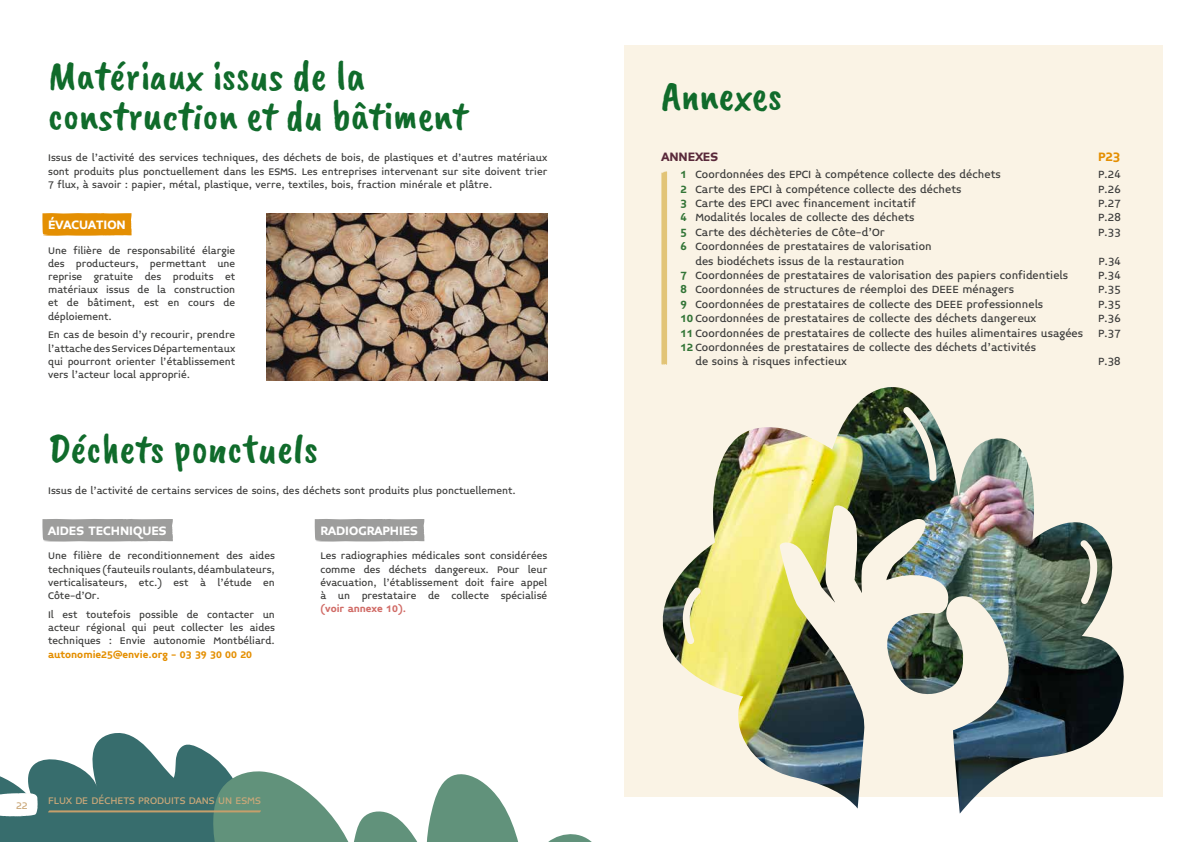
<style>
.page{position:relative;width:1191px;height:842px;background:#fff}
.page>*{position:absolute;margin:0;border:0;box-sizing:border-box;transform-origin:0 0}
.t1{font:42px/40px "Caveat Brush";color:#106b2b}
.t2{font:700 14px "Midiet Sans";color:#fff}
.t3{font:700 14px "Midiet Sans";color:#59293a}
.t4{font:700 14px "Midiet Sans";color:#e48f02}
.t5{font:500 12px/14.4px "Midiet Sans";color:#3c3c3b}
.t6{font:500 11px/13.2px "Midiet Sans";color:#3c3c3b;text-align:justify}
.t7{font:500 11px "Midiet Sans";color:#caa879}
.t8{font:700 11px "Midiet Sans";color:#e48f02}
.t9{font:700 11px "Midiet Sans";color:#d16c67}
.s1{font-weight:700;color:#337537}
</style>
<div class="page">
<svg style="left:330px;top:774px;width:262px;height:68px"></svg>
<img style="left:266px;top:213px;width:281px;height:168px">
<svg style="left:42px;top:213px;width:90px;height:23px;background:#e5940e"></svg>
<svg style="left:42px;top:519px;width:131px;height:23px;background:#a1a1a0"></svg>
<svg style="left:314px;top:519px;width:110px;height:23px;background:#a1a1a0"></svg>
<div style="left:624px;top:45px;width:538px;height:752px;background:#faf3e5"></div>
<img style="left:662px;top:387px;width:462px;height:426px">
<svg style="left:661px;top:171px;width:6px;height:194px"></svg>
<svg style="left:0;top:733px;width:330px;height:109px"></svg>
<h1 class="t1" style="left:48px;top:56px;width:420px">Matériaux issus de la construction et du bâtiment</h1>
<p class="t6" style="left:48px;top:151px;width:500px">Issus de l’activité des services techniques, des déchets de bois, de plastiques et d’autres matériaux sont produits plus ponctuellement dans les ESMS. Les entreprises intervenant sur site doivent trier 7 flux, à savoir : papier, métal, plastique, verre, textiles, bois, fraction minérale et plâtre.</p>
<p class="t2" style="left:48px;top:217px;width:79px">ÉVACUATION</p>
<p class="t6" style="left:48px;top:244px;width:189px">Une filière de responsabilité élargie des producteurs, permettant une reprise gratuite des produits et matériaux issus de la construction et de bâtiment, est en cours de déploiement.</p>
<p class="t6" style="left:48px;top:329px;width:189px">En cas de besoin d’y recourir, prendre l’attache des Services Départementaux qui pourront orienter l’établissement vers l’acteur local approprié.</p>
<h1 class="t1" style="left:48px;top:429px;width:271px">Déchets ponctuels</h1>
<p class="t6" style="left:48px;top:485px;width:469px">Issus de l’activité de certains services de soins, des déchets sont produits plus ponctuellement.</p>
<p class="t2" style="left:48px;top:523px;width:120px">AIDES TECHNIQUES</p>
<p class="t2" style="left:320px;top:523px;width:99px">RADIOGRAPHIES</p>
<p class="t6" style="left:48px;top:550px;width:228px">Une filière de reconditionnement des aides techniques (fauteuils roulants, déambulateurs, verticalisateurs, etc.) est à l’étude en Côte-d’Or.</p>
<p class="t6" style="left:48px;top:608px;width:228px">Il est toutefois possible de contacter un acteur régional qui peut collecter les aides techniques : Envie autonomie Montbéliard.</p>
<p class="t8" style="left:48px;top:648px;width:205px">autonomie25@envie.org - 03 39 30 00 20</p>
<p class="t6" style="left:320px;top:550px;width:228px">Les radiographies médicales sont considérées comme des déchets dangereux. Pour leur évacuation, l’établissement doit faire appel à un prestataire de collecte spécialisé</p>
<p class="t9" style="left:320px;top:603px;width:87px">(voir annexe 10).</p>
<p class="t7" style="left:16px;top:799px;width:13px">22</p>
<p class="t7" style="left:48px;top:795px;width:214px">FLUX DE DÉCHETS PRODUITS DANS UN ESMS</p>
<h1 class="t1" style="left:661px;top:76px;width:122px">Annexes</h1>
<p class="t3" style="left:661px;top:149px;width:58px">ANNEXES</p>
<p class="t4" style="left:1098px;top:149px;width:24px">P23</p>
<p class="t5" style="left:680px;top:167px;width:322px"><span class="s1">1</span> Coordonnées des EPCI à compétence collecte des déchets</p>
<p class="t5" style="left:1098px;top:167px;width:24px">P.24</p>
<p class="t5" style="left:680px;top:182px;width:283px"><span class="s1">2</span> Carte des EPCI à compétence collecte des déchets</p>
<p class="t5" style="left:1098px;top:182px;width:24px">P.26</p>
<p class="t5" style="left:680px;top:196px;width:237px"><span class="s1">3</span> Carte des EPCI avec financement incitatif</p>
<p class="t5" style="left:1098px;top:196px;width:24px">P.27</p>
<p class="t5" style="left:680px;top:211px;width:235px"><span class="s1">4</span> Modalités locales de collecte des déchets</p>
<p class="t5" style="left:1098px;top:211px;width:24px">P.28</p>
<p class="t5" style="left:680px;top:225px;width:206px"><span class="s1">5</span> Carte des déchèteries de Côte-d’Or</p>
<p class="t5" style="left:1098px;top:225px;width:24px">P.33</p>
<p class="t5" style="left:695px;top:239px;width:238px;text-indent:-15px"><span class="s1">6</span> Coordonnées de prestataires de valorisation des biodéchets issus de la restauration</p>
<p class="t5" style="left:1098px;top:254px;width:24px">P.34</p>
<p class="t5" style="left:680px;top:268px;width:389px"><span class="s1">7</span> Coordonnées de prestataires de valorisation des papiers confidentiels</p>
<p class="t5" style="left:1098px;top:268px;width:24px">P.34</p>
<p class="t5" style="left:680px;top:283px;width:335px"><span class="s1">8</span> Coordonnées de structures de réemploi des DEEE ménagers</p>
<p class="t5" style="left:1098px;top:283px;width:24px">P.35</p>
<p class="t5" style="left:680px;top:297px;width:364px"><span class="s1">9</span> Coordonnées de prestataires de collecte des DEEE professionnels</p>
<p class="t5" style="left:1098px;top:297px;width:24px">P.35</p>
<p class="t5" style="left:680px;top:311px;width:357px"><span class="s1">10</span> Coordonnées de prestataires de collecte des déchets dangereux</p>
<p class="t5" style="left:1098px;top:311px;width:24px">P.36</p>
<p class="t5" style="left:680px;top:326px;width:404px"><span class="s1">11</span> Coordonnées de prestataires de collecte des huiles alimentaires usagées</p>
<p class="t5" style="left:1098px;top:326px;width:24px">P.37</p>
<p class="t5" style="left:695px;top:340px;width:342px;text-indent:-15px"><span class="s1">12</span> Coordonnées de prestataires de collecte des déchets d’activités de soins à risques infectieux</p>
<p class="t5" style="left:1098px;top:355px;width:24px">P.38</p>
</div>
